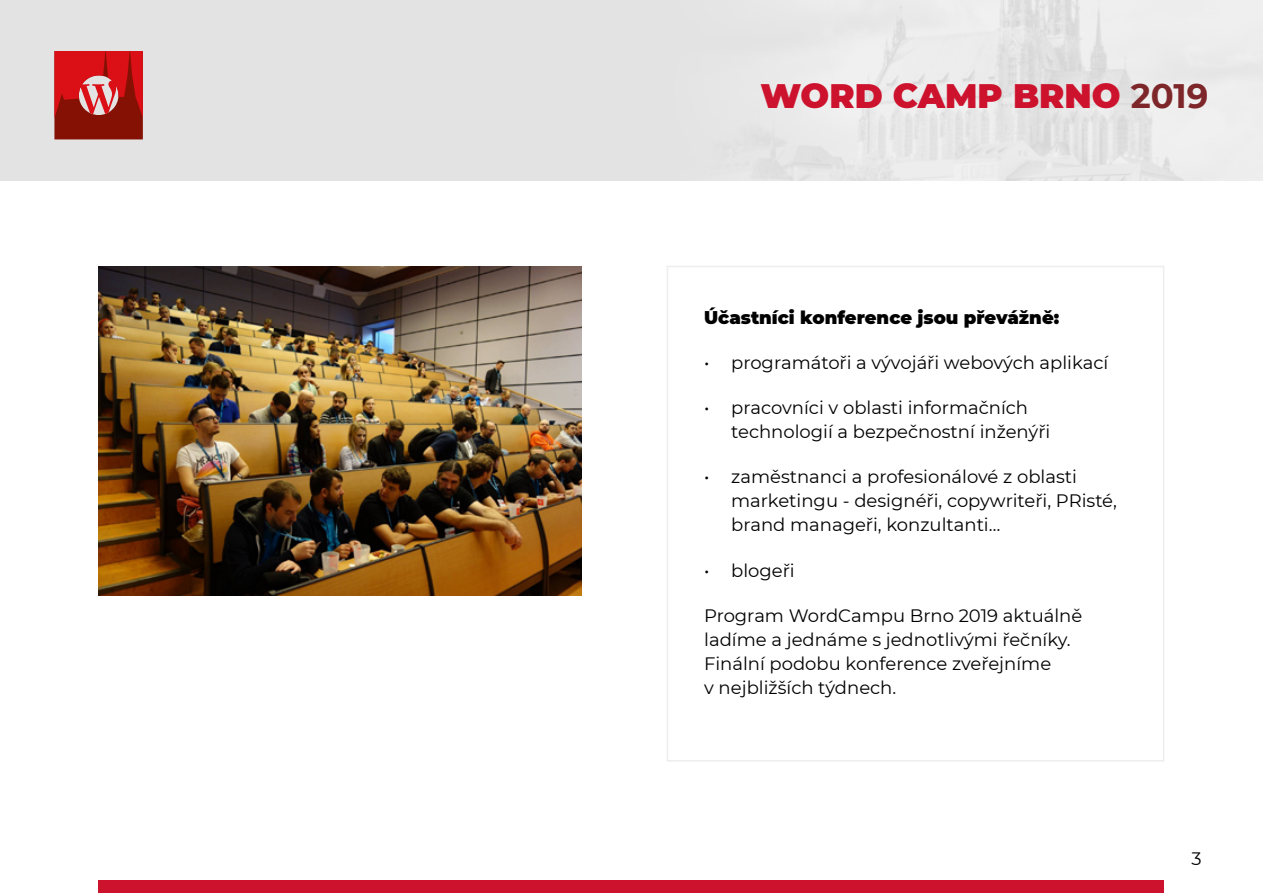
<style>
.page{position:relative;width:1263px;height:893px;background:#fff}
.page>*{position:absolute;margin:0;border:0;box-sizing:border-box;transform-origin:0 0}
.t1{font:900 33.9px "Montserrat";color:#cd122d}
.t2{font:18px/24px "Montserrat";color:#000}
.t3{font:900 18px "Montserrat";color:#000}
.s1{font-weight:700;color:#7e272a}
</style>
<div class="page">
<div style="left:0;top:0;width:1263px;height:181px;background:#e3e3e3"></div>
<img style="left:816px;top:0;width:447px;height:181px">
<svg style="left:54px;top:51px;width:89px;height:88px;background:#b72422"></svg>
<div style="left:99px;top:880px;width:1065px;height:13px;background:#cd122d"></div>
<div style="left:667px;top:266px;width:497px;height:495px;border:2px solid #ededed"></div>
<img style="left:99px;top:266px;width:482px;height:329px">
<h1 class="t1" style="left:760px;top:70px;width:449px">WORD CAMP BRNO <span class="s1">2019</span></h1>
<p class="t3" style="left:704px;top:304px;width:357px">Účastníci konference jsou převážně:</p>
<p class="t2" style="left:704px;top:350px;width:406px">• programátoři a vývojáři webových aplikací</p>
<p class="t2" style="left:731px;top:395px;width:321px;text-indent:-27px">• pracovníci v oblasti informačních technologií a bezpečnostní inženýři</p>
<p class="t2" style="left:731px;top:464px;width:387px;text-indent:-27px">• zaměstnanci a profesionálové z oblasti marketingu - designéři, copywriteři, PRisté, brand manageři, konzultanti…</p>
<p class="t2" style="left:704px;top:558px;width:92px">• blogeři</p>
<p class="t2" style="left:704px;top:603px;width:380px">Program WordCampu Brno 2019 aktuálně ladíme a jednáme s jednotlivými řečníky.<br>Finální podobu konference zveřejníme<br>v nejbližších týdnech.</p>
<p class="t2" style="left:1191px;top:846px;width:12px">3</p>
</div>
